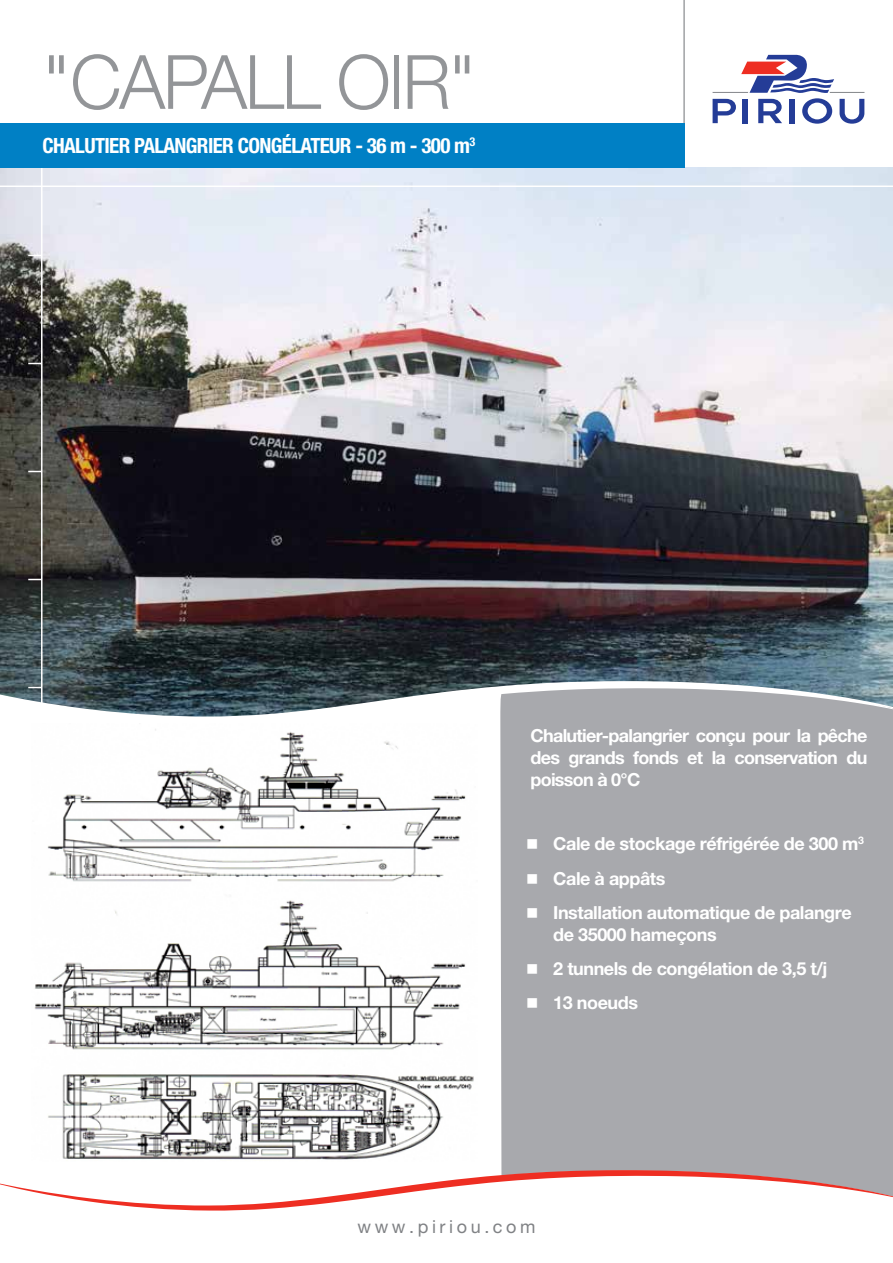
<style>
.page{position:relative;width:893px;height:1263px;background:#fff}
.page>*{position:absolute;margin:0;border:0;box-sizing:border-box;transform-origin:0 0}
.t1{font:300 75px "Helvetica Neue LT Pro";letter-spacing:-.03em;color:#939598}
.t2{font:700 condensed 21px "Helvetica Neue LT Pro";letter-spacing:-.03em;color:#fff}
.t3{font:700 18px/34.3px "Helvetica Neue LT Pro";letter-spacing:-.025em;color:#fff}
.t4{font:18px "Helvetica Neue LT Pro";letter-spacing:.2em;color:#808285}
</style>
<div class="page">
<div style="left:500px;top:918px;width:393px;height:252px;background:#a8a9ad"></div>
<svg style="left:0;top:1170px;width:893px;height:41px"></svg>
<svg style="left:713px;top:55px;width:151px;height:69px"></svg>
<hr style="left:683px;top:0;width:2px;height:168px;background:#808285">
<img style="left:34px;top:918px;width:440px;height:242px">
<div style="left:0;top:123px;width:685px;height:45px;background:#0080c5"></div>
<img style="left:0;top:167px;width:893px;height:751px">
<svg style="left:528px;top:964px;width:9px;height:10px"></svg>
<svg style="left:528px;top:998px;width:9px;height:10px"></svg>
<h1 class="t1" style="left:43px;top:36px;width:435px">"CAPALL OIR"</h1>
<p class="t2" style="left:43px;top:133px;width:434px">CHALUTIER PALANGRIER CONGÉLATEUR - 36 M - 300 M<sup>3</sup></p>
<p class="t3" style="left:530px;top:725px;width:338px;line-height:21.6px;text-align:justify">Chalutier-palangrier conçu pour la pêche des grands fonds et la conservation du poisson à 0°C</p>
<p class="t3" style="left:553px;top:826px;width:312px">Cale de stockage réfrigérée de 300 m<sup>3<br></sup>Cale à appâts<br>Installation automatique de palangre</p>
<p class="t3" style="left:553px;top:917px;width:276px">de 35000 hameçons<br>2 tunnels de congélation de 3,5 t/j<br>13 noeuds</p>
<p class="t4" style="left:357px;top:1216px;width:180px">www.piriou.com</p>
</div>
